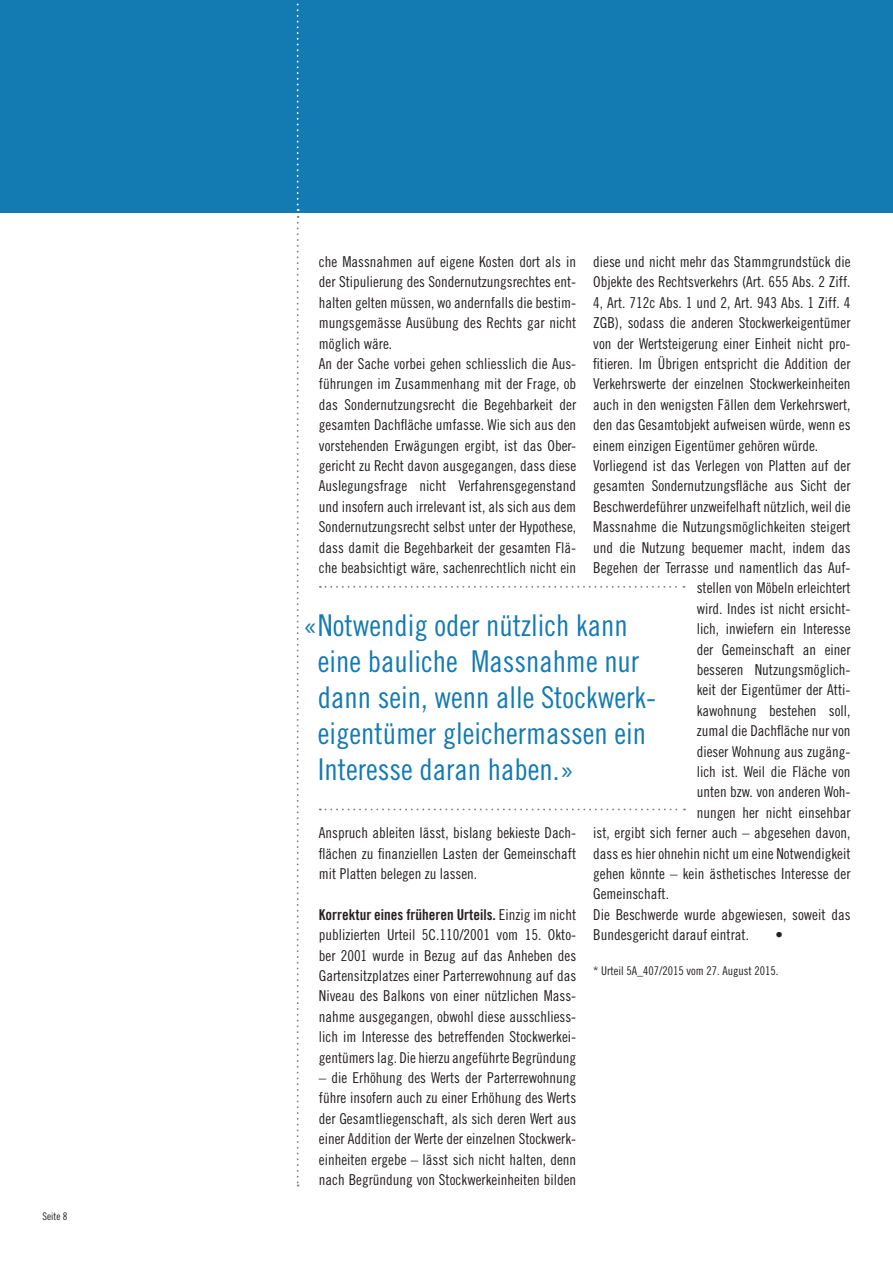
<style>
.page{position:relative;width:893px;height:1263px;background:#fff}
.page>*{position:absolute;margin:0;border:0;box-sizing:border-box;transform-origin:0 0}
.t1{font:30px/36px "Trade Gothic Cond Eighteen";color:#147ab2}
.t2{font:15px/20.4px "Trade Gothic Cond Eighteen";color:#231f20;text-align:justify}
.t3{font:15px "Trade Gothic Bold Cond Twenty";color:#231f20}
.t4{font:12px "Trade Gothic Cond Eighteen";color:#231f20}
.t5{font:10.5px "Trade Gothic Cond Eighteen";color:#231f20}
.s1{font-family:"Trade Gothic Cond Eighteen"}
</style>
<div class="page">
<div style="left:0;top:0;width:893px;height:213px;background:#147ab2"></div>
<svg style="left:297px;top:3px;width:2px;height:1183px"></svg>
<svg style="left:320px;top:586px;width:364px;height:2px"></svg>
<svg style="left:320px;top:808px;width:365px;height:2px"></svg>
<p class="t5" style="left:43px;top:1210px;width:27px">Seite 8</p>
<p class="t2" style="left:319px;top:251px;width:259px;text-align:left">che Massnahmen auf eigene Kosten dort als in der Stipulierung des Sondernutzungsrechtes ent&shy;halten gelten müssen, wo andernfalls die bestim&shy;mungsgemässe Ausübung des Rechts gar nicht möglich wäre.<br>An der Sache vorbei gehen schliesslich die Aus&shy;führungen im Zusammenhang mit der Frage, ob das Sondernutzungsrecht die Begehbarkeit der gesamten Dachfläche umfasse. Wie sich aus den vorstehenden Erwägungen ergibt, ist das Ober&shy;gericht zu Recht davon ausgegangen, dass diese Auslegungsfrage nicht Verfahrensgegenstand und insofern auch irrelevant ist, als sich aus dem Sondernutzungsrecht selbst unter der Hypothese, dass damit die Begehbarkeit der gesamten Flä&shy;che beabsichtigt wäre, sachenrechtlich nicht ein</p>
<p class="t2" style="left:593px;top:251px;width:259px">diese und nicht mehr das Stammgrundstück die</p>
<p class="t2" style="left:593px;top:272px;width:259px">Objekte des Rechtsverkehrs (Art. 655 Abs. 2 Ziff.</p>
<p class="t2" style="left:593px;top:292px;width:259px">4, Art. 712c Abs. 1 und 2, Art. 943 Abs. 1 Ziff. 4</p>
<p class="t2" style="left:593px;top:312px;width:259px">ZGB), sodass die anderen Stockwerkeigentümer</p>
<p class="t2" style="left:593px;top:333px;width:259px">von der Wertsteigerung einer Einheit nicht pro-</p>
<p class="t2" style="left:593px;top:353px;width:259px">fitieren. Im Übrigen entspricht die Addition der</p>
<p class="t2" style="left:593px;top:374px;width:259px">Verkehrswerte der einzelnen Stockwerkeinheiten</p>
<p class="t2" style="left:593px;top:394px;width:259px">auch in den wenigsten Fällen dem Verkehrswert,</p>
<p class="t2" style="left:593px;top:414px;width:259px">den das Gesamtobjekt aufweisen würde, wenn es</p>
<p class="t2" style="left:593px;top:435px;width:226px">einem einzigen Eigentümer gehören würde.</p>
<p class="t2" style="left:593px;top:455px;width:259px">Vorliegend ist das Verlegen von Platten auf der</p>
<p class="t2" style="left:593px;top:476px;width:259px">gesamten Sondernutzungsfläche aus Sicht der</p>
<p class="t2" style="left:593px;top:496px;width:259px">Beschwerdeführer unzweifelhaft nützlich, weil die</p>
<p class="t2" style="left:593px;top:516px;width:259px">Massnahme die Nutzungsmöglichkeiten steigert</p>
<p class="t2" style="left:593px;top:537px;width:259px">und die Nutzung bequemer macht, indem das</p>
<p class="t2" style="left:593px;top:557px;width:259px">Begehen der Terrasse und namentlich das Auf-</p>
<p class="t2" style="left:697px;top:578px;width:155px">stellen von Möbeln erleichtert</p>
<p class="t2" style="left:697px;top:598px;width:155px">wird. Indes ist nicht ersicht-</p>
<p class="t2" style="left:697px;top:618px;width:155px">lich, inwiefern ein Interesse</p>
<p class="t2" style="left:697px;top:639px;width:155px">der Gemeinschaft an einer</p>
<p class="t2" style="left:697px;top:659px;width:155px">besseren Nutzungsmöglich-</p>
<p class="t2" style="left:697px;top:680px;width:155px">keit der Eigentümer der Atti-</p>
<p class="t2" style="left:697px;top:700px;width:155px">kawohnung bestehen soll,</p>
<p class="t2" style="left:697px;top:720px;width:155px">zumal die Dachfläche nur von</p>
<p class="t2" style="left:697px;top:741px;width:155px">dieser Wohnung aus zugäng-</p>
<p class="t2" style="left:697px;top:761px;width:155px">lich ist. Weil die Fläche von</p>
<p class="t2" style="left:697px;top:782px;width:155px">unten bzw. von anderen Woh-</p>
<p class="t2" style="left:697px;top:802px;width:155px">nungen her nicht einsehbar</p>
<p class="t2" style="left:593px;top:822px;width:259px">ist, ergibt sich ferner auch – abgesehen davon,</p>
<p class="t2" style="left:593px;top:843px;width:259px">dass es hier ohnehin nicht um eine Notwendigkeit</p>
<p class="t2" style="left:593px;top:863px;width:259px">gehen könnte – kein ästhetisches Interesse der</p>
<p class="t2" style="left:593px;top:884px;width:77px">Gemeinschaft.</p>
<p class="t2" style="left:593px;top:904px;width:259px">Die Beschwerde wurde abgewiesen, soweit das</p>
<p class="t2" style="left:593px;top:924px;width:157px">Bundesgericht darauf eintrat.</p>
<p class="t2" style="left:776px;top:924px;width:9px">•</p>
<p class="t4" style="left:593px;top:963px;width:187px">* Urteil 5A_407/2015 vom 27. August 2015.</p>
<h1 class="t1" style="left:318px;top:607px;width:340px;text-indent:-15px">«Notwendig oder nützlich kann eine bauliche Massnahme nur dann sein, wenn alle Stockwerk&shy;eigentümer gleichermassen ein<br>Interesse daran haben.»</h1>
<p class="t2" style="left:319px;top:822px;width:259px">Anspruch ableiten lässt, bislang bekieste Dach&shy;flächen zu finanziellen Lasten der Gemeinschaft mit Platten belegen zu lassen.</p>
<p class="t3" style="left:319px;top:905px;width:259px">Korrektur eines früheren Urteils. <span class="s1">Einzig im nicht</span></p>
<p class="t2" style="left:319px;top:924px;width:259px">publizierten Urteil 5C.110/2001 vom 15. Okto&shy;ber 2001 wurde in Bezug auf das Anheben des Gartensitzplatzes einer Parterrewohnung auf das Niveau des Balkons von einer nützlichen Mass&shy;nahme ausgegangen, obwohl diese ausschliess&shy;lich im Interesse des betreffenden Stockwerkei&shy;gentümers lag. Die hierzu angeführte Begründung</p>
<p class="t2" style="left:319px;top:1067px;width:259px">– die Erhöhung des Werts der Parterrewohnung führe insofern auch zu einer Erhöhung des Werts der Gesamtliegenschaft, als sich deren Wert aus einer Addition der Werte der einzelnen Stockwerk&shy;einheiten ergebe – lässt sich nicht halten, denn nach Begründung von Stockwerkeinheiten bilden</p>
</div>
